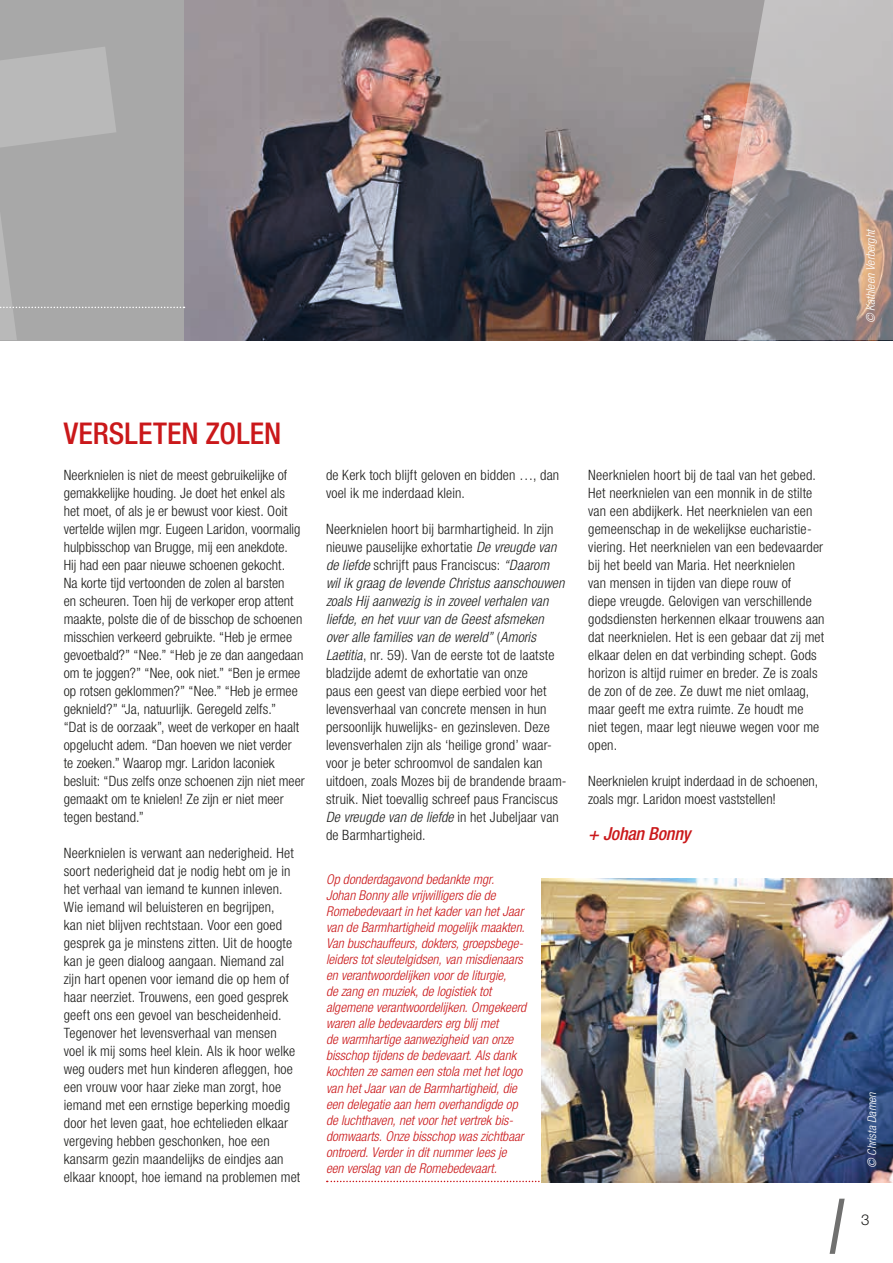
<style>
.page{position:relative;width:893px;height:1263px;background:#fff}
.page>*{position:absolute;margin:0;border:0;box-sizing:border-box;transform-origin:0 0}
.t1{font:500 condensed 30px "Helvetica Neue LT";letter-spacing:.005em;color:#ca181a}
.t2{font:italic 500 condensed 18px "Helvetica Neue LT";letter-spacing:-.01em;color:#ca181a}
.t3{font:300 15px "Helvetica Neue LT";color:#1d1d1b}
.t4{font:300 condensed 14.25px/18px "Helvetica Neue LT";letter-spacing:.01em;color:#1d1d1b}
.t5{font:italic 300 condensed 13.5px/16px "Helvetica Neue LT";color:#ca181a}
.t6{font:italic 300 condensed 12px "Helvetica Neue LT";color:#fff}
.s1{font-style:italic}
</style>
<div class="page">
<svg style="left:830px;top:1199px;width:15px;height:55px"></svg>
<img style="left:185px;top:0;width:520px;height:340px">
<svg style="left:705px;top:0;width:188px;height:340px;background:#a59d9d"></svg>
<svg style="left:0;top:0;width:185px;height:340px;background:#ababab"></svg>
<svg style="left:327px;top:1145px;width:215px;height:38px"></svg>
<img style="left:542px;top:878px;width:351px;height:305px">
<p class="t6" style="left:864px;top:323px;width:96px;rotate:-90deg">© Kathleen Verberght</p>
<h1 class="t1" style="left:64px;top:415px;width:219px">VERSLETEN ZOLEN</h1>
<p class="t4" style="left:64px;top:466px;width:242px">Neerknielen is niet de meest gebruikelijke of gemakkelijke houding. Je doet het enkel als<br>het moet, of als je er bewust voor kiest. Ooit vertelde wijlen mgr. Eugeen Laridon, voormalig hulpbisschop van Brugge, mij een anekdote.<br>Hij had een paar nieuwe schoenen gekocht.<br>Na korte tijd vertoonden de zolen al barsten<br>en scheuren. Toen hij de verkoper erop attent maakte, polste die of de bisschop de schoenen misschien verkeerd gebruikte. “Heb je ermee gevoetbald?” “Nee.” “Heb je ze dan aangedaan om te joggen?” “Nee, ook niet.” “Ben je ermee op rotsen geklommen?” “Nee.” “Heb je ermee geknield?” “Ja, natuurlijk. Geregeld zelfs.”<br>“Dat is de oorzaak”, weet de verkoper en haalt opgelucht adem. “Dan hoeven we niet verder<br>te zoeken.” Waarop mgr. Laridon laconiek besluit: “Dus zelfs onze schoenen zijn niet meer gemaakt om te knielen! Ze zijn er niet meer tegen bestand.”</p>
<p class="t4" style="left:64px;top:844px;width:238px">Neerknielen is verwant aan nederigheid. Het soort nederigheid dat je nodig hebt om je in het verhaal van iemand te kunnen inleven.<br>Wie iemand wil beluisteren en begrijpen,<br>kan niet blijven rechtstaan. Voor een goed gesprek ga je minstens zitten. Uit de hoogte kan je geen dialoog aangaan. Niemand zal zijn hart openen voor iemand die op hem of haar neerziet. Trouwens, een goed gesprek geeft ons een gevoel van bescheidenheid.<br>Tegenover het levensverhaal van mensen voel ik mij soms heel klein. Als ik hoor welke weg ouders met hun kinderen afleggen, hoe een vrouw voor haar zieke man zorgt, hoe iemand met een ernstige beperking moedig door het leven gaat, hoe echtelieden elkaar vergeving hebben geschonken, hoe een kansarm gezin maandelijks de eindjes aan elkaar knoopt, hoe iemand na problemen met</p>
<p class="t4" style="left:326px;top:466px;width:235px">de Kerk toch blijft geloven en bidden …, dan voel ik me inderdaad klein.</p>
<p class="t4" style="left:326px;top:520px;width:242px">Neerknielen hoort bij barmhartigheid. In zijn nieuwe pauselijke exhortatie <span class="s1">De vreugde van de liefde</span> schrijft paus Franciscus: <span class="s1">“Daarom wil ik graag de levende Christus aanschouwen zoals Hij aanwezig is in zoveel verhalen van liefde, en het vuur van de Geest afsmeken over alle families van de wereld”</span> (<span class="s1">Amoris Laetitia</span>, nr. 59). Van de eerste tot de laatste bladzijde ademt de exhortatie van onze<br>paus een geest van diepe eerbied voor het levensverhaal van concrete mensen in hun persoonlijk huwelijks- en gezinsleven. Deze levensverhalen zijn als ‘heilige grond’ waar&shy;voor je beter schroomvol de sandalen kan uitdoen, zoals Mozes bij de brandende braam&shy;struik. Niet toevallig schreef paus Franciscus <span class="s1">De vreugde van de liefde</span> in het Jubeljaar van de Barmhartigheid.</p>
<p class="t5" style="left:326px;top:871px;width:202px">Op donderdagavond bedankte mgr.<br>Johan Bonny alle vrijwilligers die de Romebedevaart in het kader van het Jaar van de Barmhartigheid mogelijk maakten.<br>Van buschauffeurs, dokters, groepsbege&shy;leiders tot sleutelgidsen, van misdienaars en verantwoordelijken voor de liturgie,<br>de zang en muziek, de logistiek tot algemene verantwoordelijken. Omgekeerd waren alle bedevaarders erg blij met<br>de warmhartige aanwezigheid van onze bisschop tijdens de bedevaart. Als dank kochten ze samen een stola met het logo van het Jaar van de Barmhartigheid, die een delegatie aan hem overhandigde op de luchthaven, net voor het vertrek bis&shy;domwaarts. Onze bisschop was zichtbaar ontroerd. Verder in dit nummer lees je een verslag van de Romebedevaart.</p>
<p class="t4" style="left:588px;top:466px;width:238px">Neerknielen hoort bij de taal van het gebed.<br>Het neerknielen van een monnik in de stilte van een abdijkerk. Het neerknielen van een gemeenschap in de wekelijkse eucharistie&shy;viering. Het neerknielen van een bedevaarder bij het beeld van Maria. Het neerknielen<br>van mensen in tijden van diepe rouw of<br>diepe vreugde. Gelovigen van verschillende godsdiensten herkennen elkaar trouwens aan dat neerknielen. Het is een gebaar dat zij met elkaar delen en dat verbinding schept. Gods horizon is altijd ruimer en breder. Ze is zoals de zon of de zee. Ze duwt me niet omlaag, maar geeft me extra ruimte. Ze houdt me niet tegen, maar legt nieuwe wegen voor me open.</p>
<p class="t4" style="left:588px;top:772px;width:231px">Neerknielen kruipt inderdaad in de schoenen, zoals mgr. Laridon moest vaststellen!</p>
<p class="t2" style="left:588px;top:823px;width:104px">+ Johan Bonny</p>
<p class="t6" style="left:865px;top:1168px;width:78px;rotate:-90deg">© Christa Damen</p>
<p class="t3" style="left:861px;top:1210px;width:10px">3</p>
</div>
